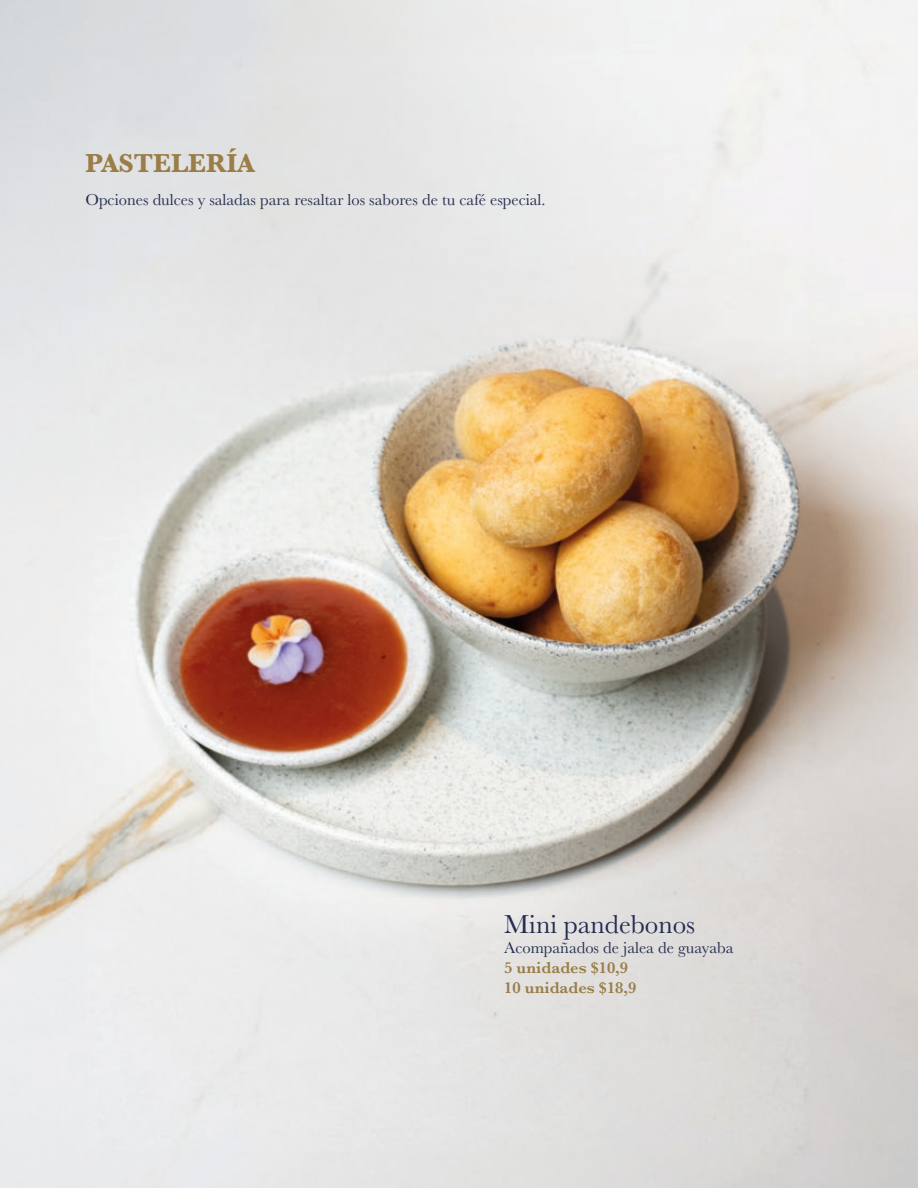
<style>
.page{position:relative;width:918px;height:1188px;background:#fff}
.page>*{position:absolute;margin:0;border:0;box-sizing:border-box;transform-origin:0 0}
.t1{font:27px "Baskerville";color:#232d50}
.t2{font:700 27px "Baskerville";color:#9a7d47}
.t3{font:16.5px "Baskerville";color:#232d50}
.t4{font:600 16.5px/19.8px "Baskerville";color:#9a7e48}
</style>
<div class="page">
<img style="left:0;top:0;width:918px;height:1188px">
<h1 class="t2" style="left:85px;top:144px;width:171px">PASTELERÍA</h1>
<p class="t3" style="left:85px;top:189px;width:462px">Opciones dulces y saladas para resaltar los sabores de tu café especial.</p>
<h1 class="t1" style="left:504px;top:907px;width:192px">Mini pandebonos</h1>
<p class="t3" style="left:504px;top:937px;width:231px">Acompañados de jalea de guayaba</p>
<p class="t4" style="left:504px;top:958px;width:134px">5 unidades $10,9<br>10 unidades $18,9</p>
</div>
